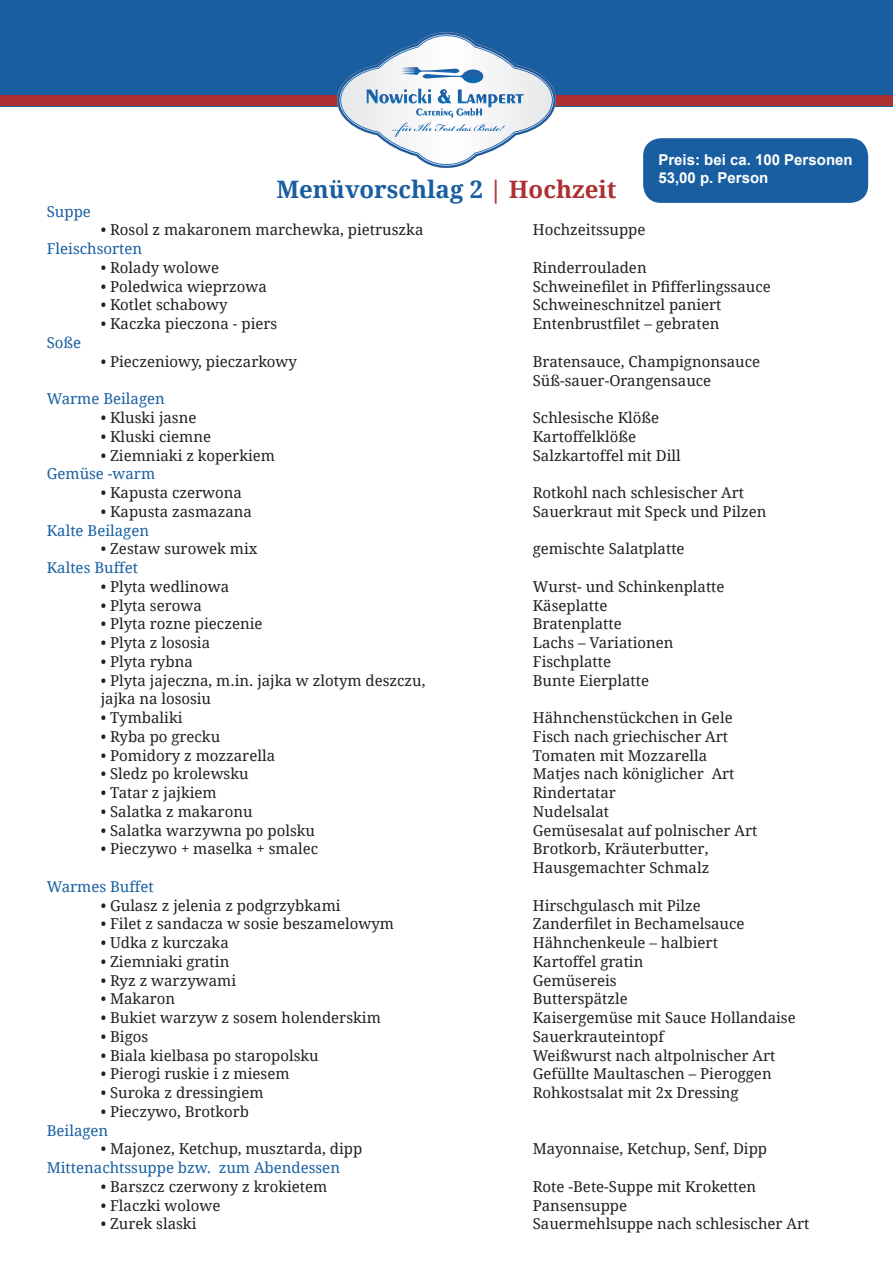
<style>
.page{position:relative;width:893px;height:1263px;background:#fff}
.page>*{position:absolute;margin:0;border:0;box-sizing:border-box;transform-origin:0 0}
.t1{font:700 24px "Droid Serif";color:#185ea0}
.t2{font:15px/18.8px "Droid Serif";color:#231f20}
.t3{font:15px "Droid Serif";color:#185fa2}
.t4{font:700 15px/18px "Arial";color:#fff}
.s1{color:#ad3032}
</style>
<div class="page">
<div style="left:643px;top:138px;width:225px;height:65px;background:#185ea0;border-radius:18px"></div>
<div style="left:0;top:0;width:893px;height:106px;background:#185ea0"></div>
<div style="left:0;top:95px;width:893px;height:10px;background:#ad3033"></div>
<svg style="left:336px;top:32px;width:221px;height:136px"></svg>
<p class="t3" style="left:47px;top:201px;width:46px">Suppe</p>
<h1 class="t1" style="left:276px;top:173px;width:342px">Menüvorschlag 2 <span class="s1">| Hochzeit</span></h1>
<p class="t4" style="left:658px;top:151px;width:196px">Preis: bei ca. 100 Personen<br>53,00 p. Person</p>
<p class="t2" style="left:101px;top:220px;width:324px">• Rosol z makaronem marchewka, pietruszka</p>
<p class="t2" style="left:533px;top:220px;width:114px">Hochzeitssuppe</p>
<p class="t3" style="left:47px;top:238px;width:97px">Fleischsorten</p>
<p class="t2" style="left:101px;top:258px;width:120px">• Rolady wolowe</p>
<p class="t2" style="left:533px;top:258px;width:115px">Rinderrouladen</p>
<p class="t2" style="left:101px;top:277px;width:168px">• Poledwica wieprzowa</p>
<p class="t2" style="left:533px;top:277px;width:239px">Schweinefilet in Pfifferlingssauce</p>
<p class="t2" style="left:101px;top:295px;width:128px">• Kotlet schabowy</p>
<p class="t2" style="left:533px;top:295px;width:190px">Schweineschnitzel paniert</p>
<p class="t2" style="left:101px;top:314px;width:178px">• Kaczka pieczona - piers</p>
<p class="t2" style="left:533px;top:314px;width:188px">Entenbrustfilet – gebraten</p>
<p class="t3" style="left:47px;top:332px;width:36px">Soße</p>
<p class="t2" style="left:101px;top:352px;width:198px">• Pieczeniowy, pieczarkowy</p>
<p class="t2" style="left:533px;top:352px;width:229px">Bratensauce, Champignonsauce<br>Süß-sauer-Orangensauce</p>
<p class="t3" style="left:47px;top:388px;width:120px">Warme Beilagen</p>
<p class="t2" style="left:101px;top:408px;width:97px">• Kluski jasne</p>
<p class="t2" style="left:533px;top:408px;width:128px">Schlesische Klöße</p>
<p class="t2" style="left:101px;top:427px;width:112px">• Kluski ciemne</p>
<p class="t2" style="left:533px;top:427px;width:105px">Kartoffelklöße</p>
<p class="t2" style="left:101px;top:445px;width:176px">• Ziemniaki z koperkiem</p>
<p class="t2" style="left:533px;top:445px;width:149px">Salzkartoffel mit Dill</p>
<p class="t3" style="left:47px;top:463px;width:110px">Gemüse -warm</p>
<p class="t2" style="left:101px;top:483px;width:143px">• Kapusta czerwona</p>
<p class="t2" style="left:533px;top:483px;width:213px">Rotkohl nach schlesischer Art</p>
<p class="t2" style="left:101px;top:502px;width:153px">• Kapusta zasmazana</p>
<p class="t2" style="left:533px;top:502px;width:235px">Sauerkraut mit Speck und Pilzen</p>
<p class="t3" style="left:47px;top:520px;width:104px">Kalte Beilagen</p>
<p class="t2" style="left:101px;top:539px;width:158px">• Zestaw surowek mix</p>
<p class="t2" style="left:533px;top:539px;width:153px">gemischte Salatplatte</p>
<p class="t3" style="left:47px;top:557px;width:93px">Kaltes Buffet</p>
<p class="t2" style="left:101px;top:577px;width:130px">• Plyta wedlinowa</p>
<p class="t2" style="left:533px;top:577px;width:193px">Wurst- und Schinkenplatte</p>
<p class="t2" style="left:101px;top:595px;width:103px">• Plyta serowa</p>
<p class="t2" style="left:533px;top:595px;width:76px">Käseplatte</p>
<p class="t2" style="left:101px;top:614px;width:163px">• Plyta rozne pieczenie</p>
<p class="t2" style="left:533px;top:614px;width:90px">Bratenplatte</p>
<p class="t2" style="left:101px;top:633px;width:111px">• Plyta z lososia</p>
<p class="t2" style="left:533px;top:633px;width:142px">Lachs – Variationen</p>
<p class="t2" style="left:101px;top:652px;width:94px">• Plyta rybna</p>
<p class="t2" style="left:533px;top:652px;width:80px">Fischplatte</p>
<p class="t2" style="left:101px;top:670px;width:326px">• Plyta jajeczna, m.in. jajka w zlotym deszczu,</p>
<p class="t2" style="left:533px;top:670px;width:118px">Bunte Eierplatte</p>
<p class="t2" style="left:101px;top:689px;width:112px">jajka na lososiu</p>
<p class="t2" style="left:101px;top:708px;width:83px">• Tymbaliki</p>
<p class="t2" style="left:533px;top:708px;width:201px">Hähnchenstückchen in Gele</p>
<p class="t2" style="left:101px;top:727px;width:121px">• Ryba po grecku</p>
<p class="t2" style="left:533px;top:727px;width:197px">Fisch nach griechischer Art</p>
<p class="t2" style="left:101px;top:745px;width:176px">• Pomidory z mozzarella</p>
<p class="t2" style="left:533px;top:745px;width:176px">Tomaten mit Mozzarella</p>
<p class="t2" style="left:101px;top:764px;width:149px">• Sledz po krolewsku</p>
<p class="t2" style="left:533px;top:764px;width:203px">Matjes nach königlicher Art</p>
<p class="t2" style="left:101px;top:783px;width:117px">• Tatar z jajkiem</p>
<p class="t2" style="left:533px;top:783px;width:85px">Rindertatar</p>
<p class="t2" style="left:101px;top:802px;width:153px">• Salatka z makaronu</p>
<p class="t2" style="left:533px;top:802px;width:78px">Nudelsalat</p>
<p class="t2" style="left:101px;top:820px;width:216px">• Salatka warzywna po polsku</p>
<p class="t2" style="left:533px;top:820px;width:226px">Gemüsesalat auf polnischer Art</p>
<p class="t2" style="left:101px;top:839px;width:219px">• Pieczywo + maselka + smalec</p>
<p class="t2" style="left:533px;top:839px;width:178px">Brotkorb, Kräuterbutter,<br>Hausgemachter Schmalz</p>
<p class="t3" style="left:47px;top:876px;width:109px">Warmes Buffet</p>
<p class="t2" style="left:101px;top:895px;width:241px">• Gulasz z jelenia z podgrzybkami</p>
<p class="t2" style="left:533px;top:895px;width:170px">Hirschgulasch mit Pilze</p>
<p class="t2" style="left:101px;top:914px;width:295px">• Filet z sandacza w sosie beszamelowym</p>
<p class="t2" style="left:533px;top:914px;width:213px">Zanderfilet in Bechamelsauce</p>
<p class="t2" style="left:101px;top:933px;width:130px">• Udka z kurczaka</p>
<p class="t2" style="left:533px;top:933px;width:187px">Hähnchenkeule – halbiert</p>
<p class="t2" style="left:101px;top:952px;width:130px">• Ziemniaki gratin</p>
<p class="t2" style="left:533px;top:952px;width:112px">Kartoffel gratin</p>
<p class="t2" style="left:101px;top:970px;width:137px">• Ryz z warzywami</p>
<p class="t2" style="left:533px;top:970px;width:85px">Gemüsereis</p>
<p class="t2" style="left:101px;top:989px;width:76px">• Makaron</p>
<p class="t2" style="left:533px;top:989px;width:97px">Butterspätzle</p>
<p class="t2" style="left:101px;top:1008px;width:282px">• Bukiet warzyw z sosem holenderskim</p>
<p class="t2" style="left:533px;top:1008px;width:264px">Kaisergemüse mit Sauce Hollandaise</p>
<p class="t2" style="left:101px;top:1027px;width:49px">• Bigos</p>
<p class="t2" style="left:533px;top:1027px;width:133px">Sauerkrauteintopf</p>
<p class="t2" style="left:101px;top:1045px;width:219px">• Biala kielbasa po staropolsku</p>
<p class="t2" style="left:533px;top:1045px;width:244px">Weißwurst nach altpolnischer Art</p>
<p class="t2" style="left:101px;top:1064px;width:190px">• Pierogi ruskie i z miesem</p>
<p class="t2" style="left:533px;top:1064px;width:240px">Gefüllte Maultaschen – Pieroggen</p>
<p class="t2" style="left:101px;top:1083px;width:164px">• Suroka z dressingiem</p>
<p class="t2" style="left:533px;top:1083px;width:207px">Rohkostsalat mit 2x Dressing</p>
<p class="t2" style="left:101px;top:1102px;width:150px">• Pieczywo, Brotkorb</p>
<p class="t3" style="left:47px;top:1120px;width:63px">Beilagen</p>
<p class="t2" style="left:101px;top:1139px;width:263px">• Majonez, Ketchup, musztarda, dipp</p>
<p class="t2" style="left:533px;top:1139px;width:236px">Mayonnaise, Ketchup, Senf, Dipp</p>
<p class="t3" style="left:47px;top:1157px;width:295px">Mittenachtssuppe bzw. zum Abendessen</p>
<p class="t2" style="left:101px;top:1177px;width:228px">• Barszcz czerwony z krokietem</p>
<p class="t2" style="left:533px;top:1177px;width:225px">Rote -Bete-Suppe mit Kroketten</p>
<p class="t2" style="left:101px;top:1195px;width:121px">• Flaczki wolowe</p>
<p class="t2" style="left:533px;top:1195px;width:96px">Pansensuppe</p>
<p class="t2" style="left:101px;top:1214px;width:97px">• Zurek slaski</p>
<p class="t2" style="left:533px;top:1214px;width:278px">Sauermehlsuppe nach schlesischer Art</p>
</div>
